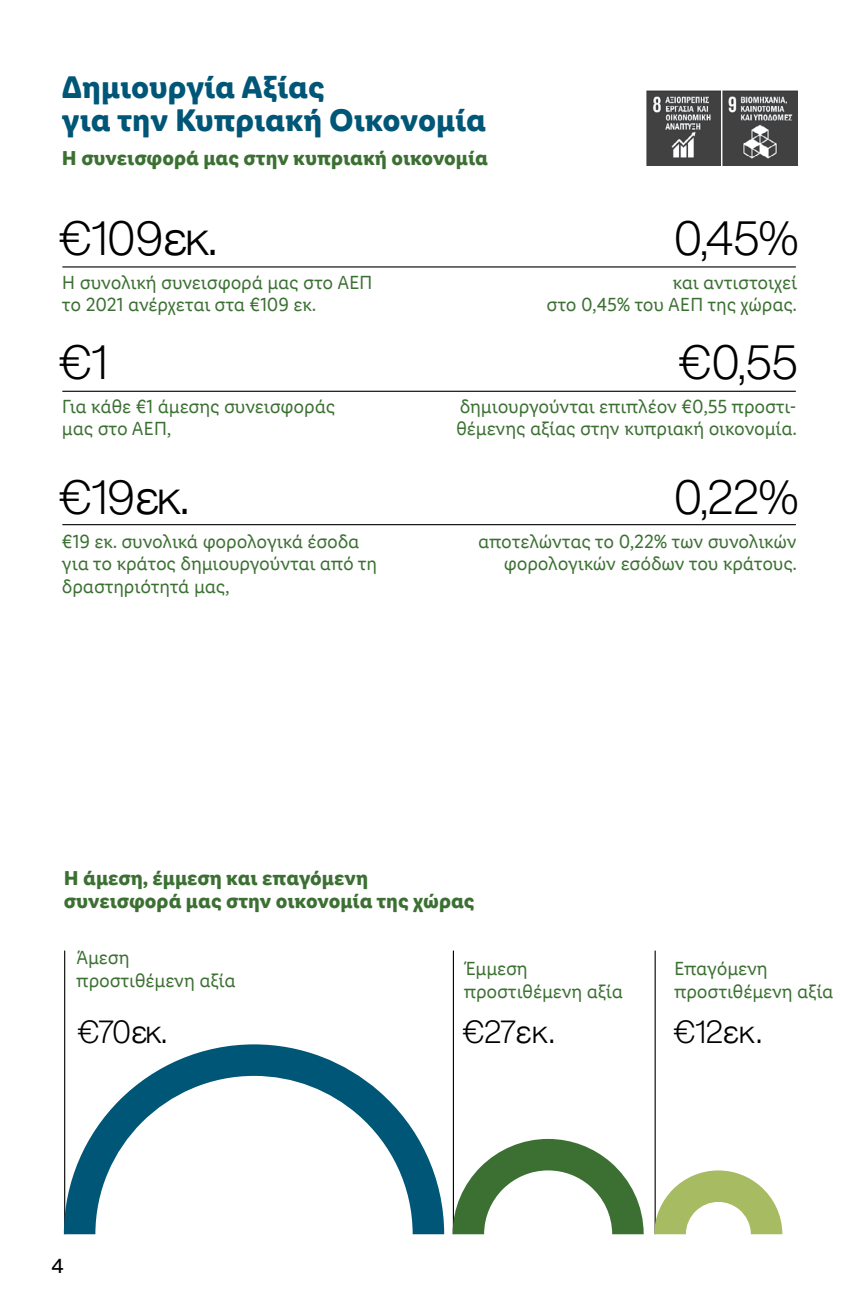
<style>
.page{position:relative;width:862px;height:1308px;background:#fff}
.page>*{position:absolute;margin:0;border:0;box-sizing:border-box;transform-origin:0 0}
.t1{font:300 47.25px "Helvetica Now Display";letter-spacing:-.005em;color:#000}
.t2{font:700 31.5px/33.8px "Lidl Font Pro";color:#005677}
.t3{font:300 31.5px "Helvetica Now Display";color:#000}
.t4{font:700 20.25px/22.5px "Lidl Font Pro";color:#3b7032}
.t5{font:20.25px "ABC Favorit Pro";color:#000}
.t6{font:19.12px/22.5px "Lidl Font Pro";letter-spacing:-.01em;color:#3b7032}
.s1{font-family:"Helvetica Neue"}
</style>
<div class="page">
<hr style="left:63px;top:266px;width:732px;height:1px;background:#000">
<hr style="left:63px;top:391px;width:732px;height:1px;background:#000">
<hr style="left:63px;top:524px;width:732px;height:1px;background:#000">
<hr style="left:64px;top:951px;width:1px;height:282px;background:#000">
<hr style="left:654px;top:951px;width:1px;height:282px;background:#000">
<hr style="left:452px;top:951px;width:1px;height:282px;background:#000">
<svg style="left:64px;top:1044px;width:380px;height:190px"></svg>
<svg style="left:452px;top:1138px;width:191px;height:96px"></svg>
<svg style="left:654px;top:1170px;width:127px;height:64px"></svg>
<img style="left:722px;top:91px;width:74px;height:74px">
<img style="left:646px;top:91px;width:74px;height:74px">
<h2 class="t2" style="left:62px;top:70px;width:425px">Δημιουργία Αξίας<br>για την Κυπριακή Οικονομία</h2>
<p class="t4" style="left:62px;top:147px;width:427px">Η συνεισφορά μας στην κυπριακή οικονομία</p>
<h1 class="t1" style="left:60px;top:206px;width:161px">€109<span class="s1">εκ.</span></h1>
<p class="t6" style="left:62px;top:271px;width:312px">Η συνολική συνεισφορά μας στο ΑΕΠ το 2021 ανέρχεται στα €109 εκ.</p>
<h1 class="t1" style="left:60px;top:330px;width:49px">€1</h1>
<h1 class="t1" style="left:673px;top:206px;width:126px">0,45%</h1>
<p class="t6" style="left:546px;top:271px;width:252px;text-align:right">και αντιστοιχεί<br>στο 0,45% του ΑΕΠ της χώρας.</p>
<h1 class="t1" style="left:679px;top:330px;width:120px">€0,55</h1>
<p class="t6" style="left:62px;top:395px;width:274px">Για κάθε €1 άμεσης συνεισφοράς μας στο ΑΕΠ,</p>
<h1 class="t1" style="left:60px;top:465px;width:133px">€19<span class="s1">εκ.</span></h1>
<p class="t6" style="left:62px;top:530px;width:316px">€19 εκ. συνολικά φορολογικά έσοδα για το κράτος δημιουργούνται από τη δραστηριότητά μας,</p>
<p class="t6" style="left:456px;top:395px;width:342px">δημιουργούνται επιπλέον €0,55 προστι&shy;θέμενης αξίας στην κυπριακή οικονομία.</p>
<h1 class="t1" style="left:673px;top:465px;width:126px">0,22%</h1>
<p class="t6" style="left:478px;top:530px;width:320px;text-align:right">αποτελώντας το 0,22% των συνολικών φορολογικών εσόδων του κράτους.</p>
<p class="t4" style="left:64px;top:867px;width:412px">Η άμεση, έμμεση και επαγόμενη συνεισφορά μας στην οικονομία της χώρας</p>
<p class="t6" style="left:76px;top:946px;width:161px">Άμεση προστιθέμενη αξία</p>
<p class="t6" style="left:463px;top:957px;width:161px">Έμμεση προστιθέμενη αξία</p>
<p class="t6" style="left:673px;top:957px;width:161px">Επαγόμενη προστιθέμενη αξία</p>
<h2 class="t3" style="left:78px;top:1010px;width:92px">€70<span class="s1">εκ.</span></h2>
<h2 class="t3" style="left:463px;top:1010px;width:95px">€27<span class="s1">εκ.</span></h2>
<h2 class="t3" style="left:673px;top:1010px;width:91px">€12<span class="s1">εκ.</span></h2>
<p class="t5" style="left:51px;top:1253px;width:14px">4</p>
</div>
